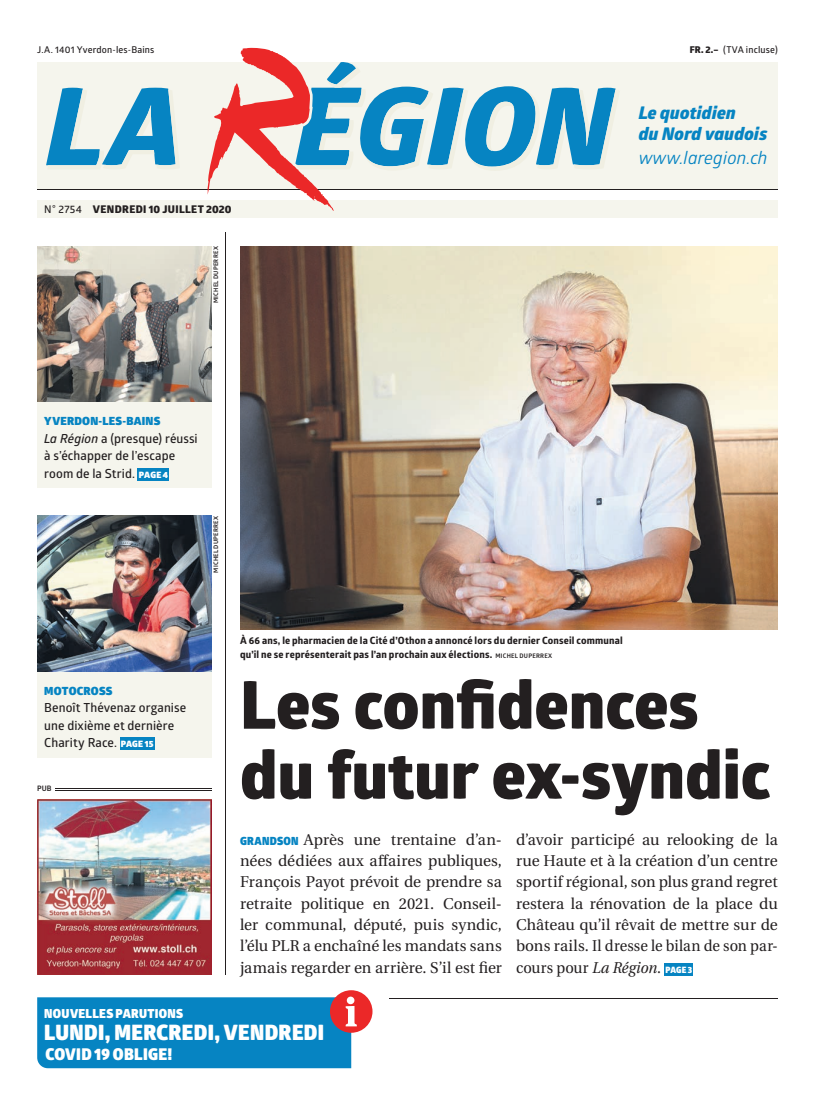
<style>
.page{position:relative;width:815px;height:1117px;background:#fff}
.page>*{position:absolute;margin:0;border:0;box-sizing:border-box;transform-origin:0 0}
.t1{font:800 66.25px/70px "Glober";color:#231f20}
.t2{font:900 21.25px "Glober";letter-spacing:.02em;color:#fff;scale:.95 1}
.t3{font:italic 800 17.5px/21.2px "Glober";letter-spacing:.015em;color:#0684c2}
.t4{font:italic 17.5px "Glober";letter-spacing:.005em;color:#0684c2}
.t5{font:900 16.25px "Glober";letter-spacing:.02em;color:#fff;scale:.95 1}
.t6{font:15.62px/21.2px "Heuristica";letter-spacing:.005em;color:#231f20;text-align:justify}
.t7{font:600 12.5px/17.5px "Glober";letter-spacing:.005em;color:#231f20}
.t8{font:900 12.5px "Glober";letter-spacing:.03em;color:#fff;scale:.95 1}
.t9{font:900 11.25px "Glober";letter-spacing:.02em;color:#0684c2}
.t10{font:800 10.62px "Glober";letter-spacing:.035em;color:#231f20}
.t11{font:700 10px/14.1px "Globerx";letter-spacing:.015em;color:#231f20}
.t12{font:600 9.38px "Glober";letter-spacing:.015em;color:#231f20}
.t13{font:700 7.5px "Glober";color:#231f20}
.t14{font:700 6.25px "Glober";letter-spacing:.035em;color:#231f20}
.s1{font-weight:800}
.s2{font-weight:600}
.s3{font-style:italic}
.s4{font-weight:900;font-size:8.75px;color:#fff}
.s5{font-family:"Glober";font-size:6.25px}
.s6{font-family:"Glober";font-weight:900;font-size:11.25px;color:#0684c2}
.s7{font-family:"Glober";font-weight:900;font-size:8.75px;color:#fff}
</style>
<div class="page">
<hr style="left:390px;top:997px;width:388px;height:1px;background:#231f20">
<div style="left:37px;top:200px;width:741px;height:18px;background:#f5f5ed"></div>
<div style="left:37px;top:62px;width:741px;height:128px;background:#f5f5ed"></div>
<hr style="left:37px;top:189px;width:741px;height:1px;background:#231f20">
<svg style="left:46px;top:88px;width:133px;height:81px"></svg>
<svg style="left:207px;top:48px;width:413px;height:163px"></svg>
<div style="left:330px;top:989px;width:42px;height:43px;background:#eb2828;border-radius:50%"></div>
<svg style="left:37px;top:996px;width:320px;height:71px;background:#1586c0"></svg>
<hr style="left:226px;top:232px;width:1px;height:742px;background:#231f20">
<hr style="left:55px;top:788px;width:157px;height:1px;background:#231f20">
<hr style="left:55px;top:790px;width:157px;height:1px;background:#231f20">
<img style="left:37px;top:799px;width:175px;height:175px">
<img style="left:37px;top:516px;width:175px;height:155px">
<img style="left:37px;top:246px;width:175px;height:156px">
<div style="left:37px;top:671px;width:175px;height:85px;background:#f5f5ed"></div>
<div style="left:120px;top:737px;width:34px;height:12px;background:#0684c2"></div>
<div style="left:37px;top:402px;width:175px;height:85px;background:#f5f5ed"></div>
<div style="left:138px;top:468px;width:31px;height:12px;background:#0684c2"></div>
<img style="left:240px;top:246px;width:538px;height:383px">
<div style="left:664px;top:962px;width:29px;height:13px;background:#0684c2"></div>
<p class="t12" style="left:37px;top:43px;width:119px">J.A. 1401 Yverdon-les-Bains</p>
<p class="t12" style="left:690px;top:43px;width:90px"><span class="s1">FR. 2.–</span> (TVA incluse)</p>
<p class="t10" style="left:44px;top:201px;width:189px"><span class="s2">N° 2754</span> VENDREDI 10 JUILLET 2020</p>
<p class="t14" style="left:212px;top:303px;width:58px;rotate:-90deg">MICHEL DUPERREX</p>
<p class="t3" style="left:639px;top:102px;width:130px">Le quotidien<br>du Nord vaudois</p>
<p class="t4" style="left:639px;top:145px;width:130px">www.laregion.ch</p>
<p class="t9" style="left:44px;top:412px;width:118px">YVERDON-LES-BAINS</p>
<p class="t7" style="left:44px;top:429px;width:155px"><span class="s3">La Région</span> a (presque) réussi à s’échapper de l’escape room de la Strid. <span class="s4">PAGE 4</span></p>
<p class="t14" style="left:212px;top:572px;width:58px;rotate:-90deg">MICHEL DUPERREX</p>
<p class="t9" style="left:44px;top:681px;width:70px">MOTOCROSS</p>
<p class="t7" style="left:44px;top:698px;width:143px">Benoît Thévenaz organise une dixième et dernière<br>Charity Race. <span class="s4">PAGE 15</span></p>
<p class="t13" style="left:37px;top:783px;width:16px">PUB</p>
<p class="t11" style="left:240px;top:632px;width:384px">À 66 ans, le pharmacien de la Cité d’Othon a annoncé lors du dernier Conseil communal qu’il ne se représenterait pas l’an prochain aux élections. <span class="s5">MICHEL DUPERREX</span></p>
<h1 class="t1" style="left:240px;top:669px;width:532px">Les confidences du futur ex-syndic</h1>
<p class="t6" style="left:240px;top:828px;width:263px"><span class="s6">GRANDSON</span> Après une trentaine d’an&shy;nées dédiées aux affaires publiques, François Payot prévoit de prendre sa retraite politique en 2021. Conseil&shy;ler communal, député, puis syndic, l’élu PLR a enchaîné les mandats sans jamais regarder en arrière. S’il est fier</p>
<p class="t6" style="left:516px;top:828px;width:263px">d’avoir participé au relooking de la rue Haute et à la création d’un centre sportif régional, son plus grand regret restera la rénovation de la place du Château qu’il rêvait de mettre sur de bons rails. Il dresse le bilan de son par&shy;cours pour <span class="s3">La Région</span>. <span class="s7">PAGE 3</span></p>
<p class="t8" style="left:44px;top:1003px;width:148px">NOUVELLES PARUTIONS</p>
<h2 class="t2" style="left:44px;top:1016px;width:296px">LUNDI, MERCREDI, VENDREDI</h2>
<p class="t5" style="left:46px;top:1041px;width:135px">COVID 19 OBLIGE!</p>
</div>
